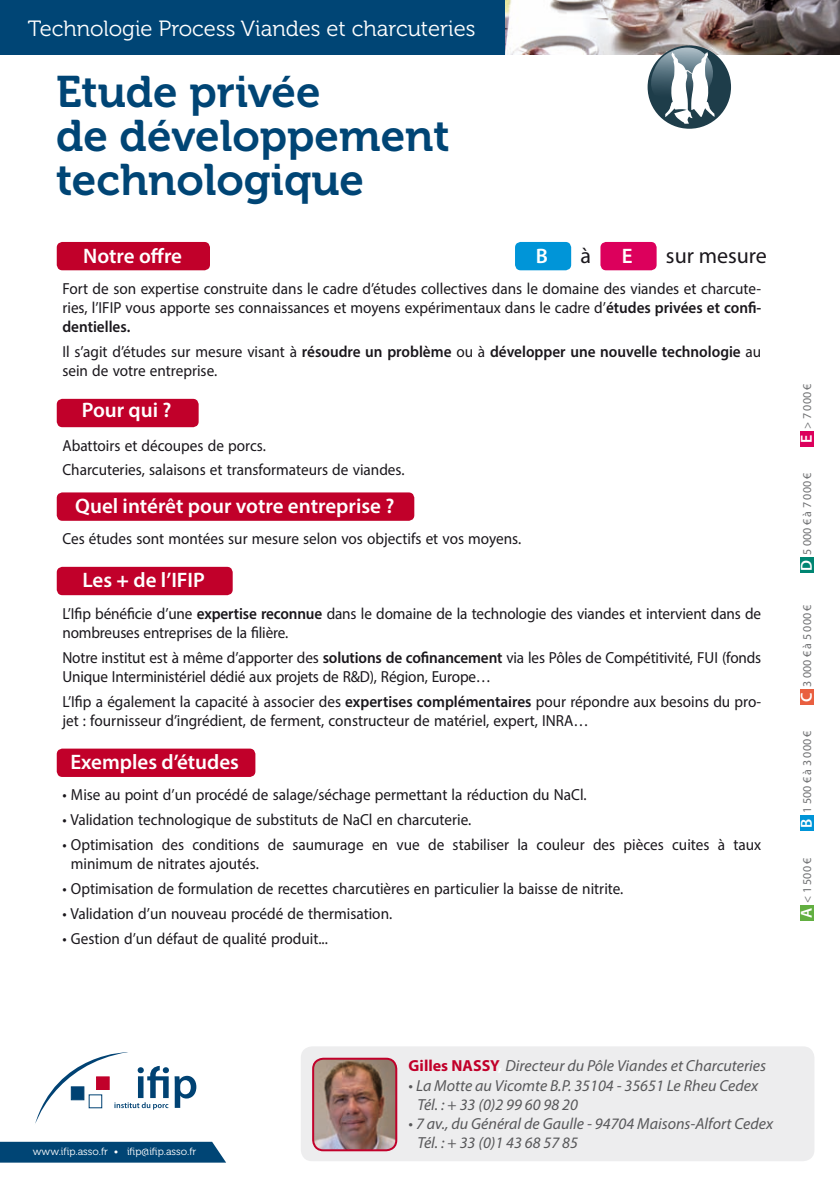
<style>
.page{position:relative;width:840px;height:1191px;background:#fff}
.page>*{position:absolute;margin:0;border:0;box-sizing:border-box;transform-origin:0 0}
.t1{font:44px/44px "Museo 700";color:#004575}
.t2{font:22px "Museo 300";color:#fff}
.t3{font:22px "Myriad Pro";color:#1a171c}
.t4{font:600 21px "Myriad Pro";color:#fff}
.t5{font:16px/19.2px "Myriad Pro";color:#1a171c;scale:.95 1}
.t6{font:italic 16px/19.2px "Myriad Pro";color:#58585a}
.t7{font:12px "Myriad Pro";color:#707173}
.t8{font:10.4px "Museo 300";color:#fff}
.s1{font-weight:600}
.s2{font-weight:700}
.s3{font-weight:600;font-size:16px;color:#fff}
.s4{font-weight:700;font-style:normal;color:#c1002a}
.s5{font-weight:700;font-style:normal;color:#fff}
</style>
<div class="page">
<div style="left:0;top:0;width:839px;height:55px;background:#004575"></div>
<svg style="left:0;top:1141px;width:226px;height:21px;background:#11517e"></svg>
<svg style="left:35px;top:1052px;width:161px;height:72px"></svg>
<div style="left:799px;top:905px;width:13px;height:15px;background:#62af41"></div>
<div style="left:799px;top:815px;width:13px;height:15px;background:#0095d8"></div>
<div style="left:799px;top:689px;width:13px;height:15px;background:#e95f40"></div>
<div style="left:799px;top:557px;width:13px;height:15px;background:#008572"></div>
<div style="left:799px;top:431px;width:13px;height:15px;background:#dc005c"></div>
<img style="left:505px;top:0;width:334px;height:55px">
<div style="left:300px;top:1046px;width:514px;height:115px;background:#ededee;border-radius:11px"></div>
<img style="left:313px;top:1060px;width:83px;height:90px">
<div style="left:312px;top:1057px;width:85px;height:94px;border:2px solid #c1002a;border-radius:10px"></div>
<div style="left:647px;top:45px;width:83px;height:84px;background:#1e3d4a;border-radius:50%"></div>
<svg style="left:645px;top:48px;width:71px;height:76px"></svg>
<div style="left:57px;top:242px;width:153px;height:28px;background:#c1002a;border-radius:6px"></div>
<div style="left:514px;top:242px;width:57px;height:28px;background:#0095d8;border-radius:6px"></div>
<div style="left:600px;top:242px;width:56px;height:28px;background:#dc005c;border-radius:6px"></div>
<div style="left:57px;top:399px;width:141px;height:28px;background:#c1002a;border-radius:6px"></div>
<div style="left:57px;top:492px;width:357px;height:29px;background:#c1002a;border-radius:6px"></div>
<div style="left:57px;top:567px;width:175px;height:28px;background:#c1002a;border-radius:6px"></div>
<div style="left:57px;top:748px;width:198px;height:29px;background:#c1002a;border-radius:6px"></div>
<h2 class="t2" style="left:28px;top:17px;width:449px">Technologie Process Viandes et charcuteries</h2>
<h1 class="t1" style="left:56px;top:70px;width:395px">Etude privée<br>de développement technologique</h1>
<h3 class="t4" style="left:83px;top:242px;width:100px">Notre offre</h3>
<h3 class="t4" style="left:535px;top:242px;width:14px">B</h3>
<h2 class="t3" style="left:580px;top:242px;width:12px">à</h2>
<h3 class="t4" style="left:621px;top:242px;width:12px">E</h3>
<h2 class="t3" style="left:665px;top:242px;width:102px">sur mesure</h2>
<p class="t5" style="left:62px;top:278px;width:736px;text-align:justify">Fort de son expertise construite dans le cadre d’études collectives dans le domaine des viandes et charcute&shy;ries, l’IFIP vous apporte ses connaissances et moyens expérimentaux dans le cadre d’<span class="s1">études privées et confi&shy;dentielles.</span></p>
<p class="t5" style="left:62px;top:342px;width:736px">Il s’agit d’études sur mesure visant à <span class="s1">résoudre un problème</span> ou à <span class="s1">développer une nouvelle technologie</span> au sein de votre entreprise.</p>
<h3 class="t4" style="left:82px;top:397px;width:91px">Pour qui ?</h3>
<p class="t5" style="left:62px;top:432px;width:361px;line-height:24.8px">Abattoirs et découpes de porcs.<br>Charcuteries, salaisons et transformateurs de viandes.</p>
<h3 class="t4" style="left:75px;top:492px;width:320px">Quel intérêt pour votre entreprise ?</h3>
<p class="t5" style="left:62px;top:529px;width:484px">Ces études sont montées sur mesure selon vos objectifs et vos moyens.</p>
<h3 class="t4" style="left:82px;top:567px;width:124px">Les <span class="s2">+</span> de l’IFIP</h3>
<p class="t5" style="left:62px;top:603px;width:736px">L’Ifip bénéficie d’une <span class="s1">expertise reconnue</span> dans le domaine de la technologie des viandes et intervient dans de nombreuses entreprises de la filière.</p>
<p class="t5" style="left:62px;top:647px;width:736px">Notre institut est à même d’apporter des <span class="s1">solutions de cofinancement</span> via les Pôles de Compétitivité, FUI (fonds<br>Unique Interministériel dédié aux projets de R&amp;D), Région, Europe…</p>
<p class="t5" style="left:62px;top:691px;width:736px">L’Ifip a également la capacité à associer des <span class="s1">expertises complémentaires</span> pour répondre aux besoins du pro&shy;jet : fournisseur d’ingrédient, de ferment, constructeur de matériel, expert, INRA…</p>
<h3 class="t4" style="left:70px;top:748px;width:170px">Exemples d’études</h3>
<p class="t5" style="left:62px;top:785px;width:553px">• Mise au point d’un procédé de salage/séchage permettant la réduction du NaCl.</p>
<p class="t5" style="left:62px;top:810px;width:432px">• Validation technologique de substituts de NaCl en charcuterie.</p>
<p class="t5" style="left:71px;top:835px;width:727px;text-indent:-8px">• Optimisation des conditions de saumurage en vue de stabiliser la couleur des pièces cuites à taux minimum de nitrates ajoutés.</p>
<p class="t5" style="left:62px;top:879px;width:591px">• Optimisation de formulation de recettes charcutières en particulier la baisse de nitrite.</p>
<p class="t5" style="left:62px;top:903px;width:348px">• Validation d’un nouveau procédé de thermisation.</p>
<p class="t5" style="left:62px;top:928px;width:281px">• Gestion d’un défaut de qualité produit...</p>
<p class="t7" style="left:799px;top:443px;width:61px;rotate:-90deg"><span class="s3">E</span> &gt; 7 000 €</p>
<p class="t7" style="left:799px;top:570px;width:100px;rotate:-90deg"><span class="s3">D</span> 5 000 € à 7 000 €</p>
<p class="t7" style="left:799px;top:702px;width:99px;rotate:-90deg"><span class="s3">C</span> 3 000 € à 5 000 €</p>
<p class="t7" style="left:799px;top:827px;width:99px;rotate:-90deg"><span class="s3">B</span> 1 500 € à 3 000 €</p>
<p class="t7" style="left:799px;top:918px;width:62px;rotate:-90deg"><span class="s3">A</span> &lt; 1 500 €</p>
<p class="t8" style="left:33px;top:1146px;width:165px">www.ifip.asso.fr • ifip@ifip.asso.fr</p>
<p class="t6" style="left:408px;top:1056px;width:359px"><span class="s4">Gilles NASSY</span><span class="s5">,</span> Directeur du Pôle Viandes et Charcuteries</p>
<p class="t6" style="left:417px;top:1075px;width:342px;text-indent:-9px">• La Motte au Vicomte B.P. 35104 - 35651 Le Rheu Cedex<br>Tél. : + 33 (0)2 99 60 98 20</p>
<p class="t6" style="left:417px;top:1113px;width:357px;text-indent:-9px">• 7 av., du Général de Gaulle - 94704 Maisons-Alfort Cedex<br>Tél. : + 33 (0)1 43 68 57 85</p>
</div>
